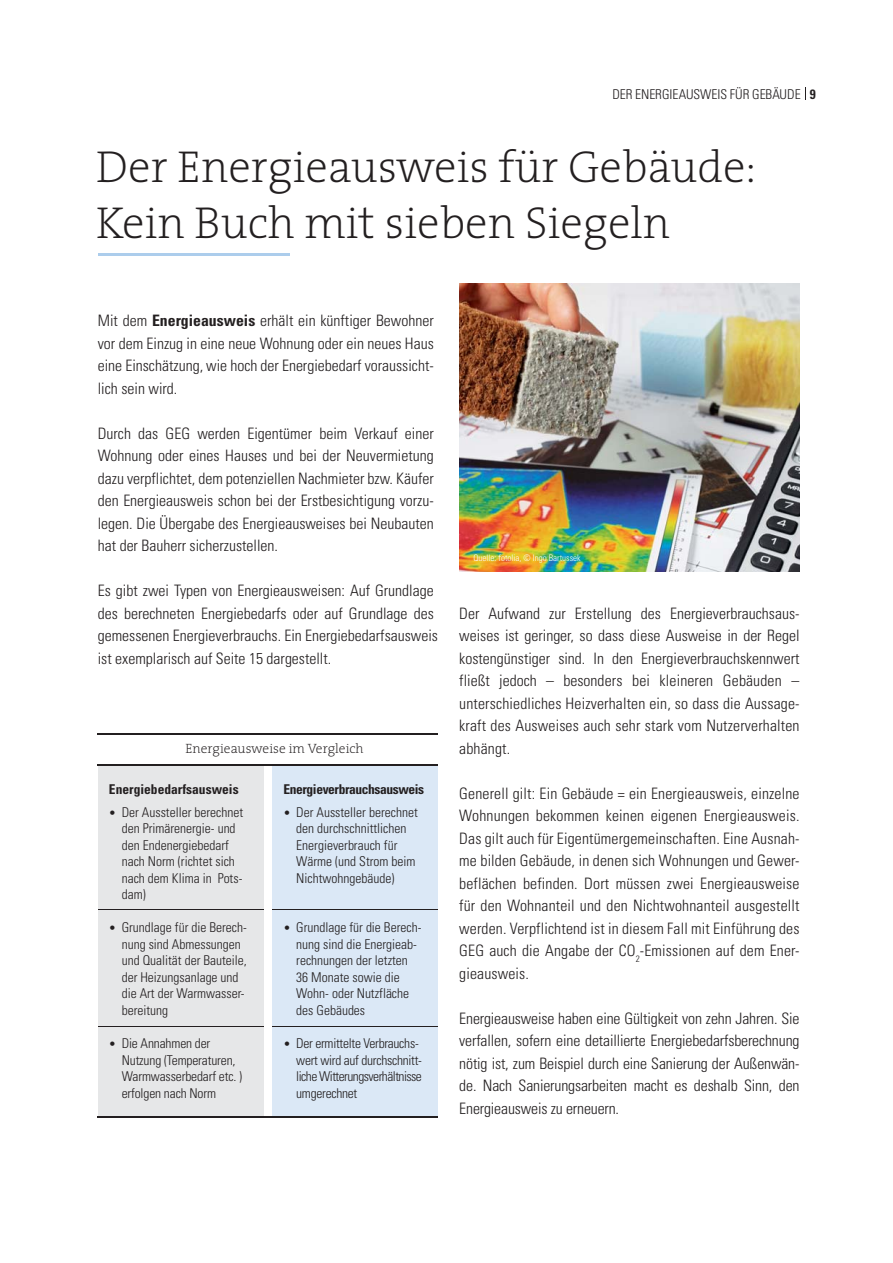
<style>
.page{position:relative;width:893px;height:1263px;background:#fff}
.page>*{position:absolute;margin:0;border:0;box-sizing:border-box;transform-origin:0 0}
.t1{font:200 45px/55.5px "The Serif";color:#231f20}
.t2{font:300 condensed 15.75px/22.5px "Univers";color:#231f20;text-align:justify}
.t3{font:300 condensed 13.5px/16.5px "Univers";color:#231f20}
.t4{font:300 condensed 13.5px/16.5px "Univers";letter-spacing:-.02em;color:#231f20}
.t5{font:200 13.5px "The Serif";color:#231f20}
.t6{font:700 condensed 13.5px "Univers";letter-spacing:-.03em;color:#231f20}
.t7{font:700 condensed 13.5px "Univers";color:#231f20}
.t8{font:300 condensed 9px "Univers";color:#fff}
.s1{font-weight:700}
.s2{font-size:12px}
</style>
<div class="page">
<hr style="left:98px;top:253px;width:191px;height:2px;background:#accdec">
<img style="left:459px;top:284px;width:340px;height:288px">
<div style="left:98px;top:765px;width:166px;height:353px;background:#e6e7e8"></div>
<div style="left:272px;top:765px;width:166px;height:353px;background:#dbe8f6"></div>
<hr style="left:98px;top:764px;width:340px;height:1px;background:#231f20">
<hr style="left:98px;top:733px;width:340px;height:2px;background:#231f20">
<hr style="left:98px;top:1116px;width:340px;height:1px;background:#231f20">
<hr style="left:98px;top:909px;width:166px;height:1px;background:#231f20">
<hr style="left:272px;top:909px;width:166px;height:1px;background:#231f20">
<hr style="left:98px;top:1026px;width:166px;height:1px;background:#231f20">
<hr style="left:272px;top:1026px;width:166px;height:1px;background:#231f20">
<svg style="left:805px;top:87px;width:1px;height:13px"></svg>
<p class="t3" style="left:612px;top:87px;width:205px">DER ENERGIEAUSWEIS FÜR GEBÄUDE <span class="s1">9</span></p>
<h1 class="t1" style="left:96px;top:141px;width:661px">Der Energieausweis für Gebäude:<br>Kein Buch mit sieben Siegeln</h1>
<p class="t2" style="left:98px;top:311px;width:337px">Mit dem <span class="s1">Energieausweis</span> erhält ein künftiger Bewohner vor dem Einzug in eine neue Wohnung oder ein neues Haus eine Einschätzung, wie hoch der Energiebedarf voraussicht&shy;lich sein wird.</p>
<p class="t2" style="left:98px;top:424px;width:337px">Durch das GEG werden Eigentümer beim Verkauf einer Wohnung oder eines Hauses und bei der Neuvermietung dazu verpflichtet, dem potenziellen Nachmieter bzw. Käufer den Energieausweis schon bei der Erstbesichtigung vorzu&shy;legen. Die Übergabe des Energieausweises bei Neubauten hat der Bauherr sicherzustellen.</p>
<p class="t2" style="left:98px;top:581px;width:342px;text-align:left">Es gibt zwei Typen von Energieausweisen: Auf Grundlage des berechneten Energiebedarfs oder auf Grundlage des gemessenen Energieverbrauchs. Ein Energiebedarfsausweis ist exemplarisch auf Seite 15 dargestellt.</p>
<p class="t5" style="left:186px;top:742px;width:180px">Energieausweise im Vergleich</p>
<p class="t7" style="left:109px;top:785px;width:131px">Energiebedarfsausweis</p>
<p class="t3" style="left:122px;top:805px;width:123px;text-indent:-13px"><span class="s2">•</span> Der Aussteller berechnet den Primärenergie- und den Endenergiebedarf nach Norm (richtet sich nach dem Klima in Pots&shy;dam)</p>
<p class="t3" style="left:122px;top:921px;width:127px;text-indent:-13px"><span class="s2">•</span> Grundlage für die Berech&shy;nung sind Abmessungen und Qualität der Bauteile, der Heizungsanlage und die Art der Warmwasser&shy;bereitung</p>
<p class="t3" style="left:122px;top:1036px;width:122px;text-indent:-13px"><span class="s2">•</span> Die Annahmen der<br>Nutzung (Temperaturen,<br>Warmwasserbedarf etc. ) erfolgen nach Norm</p>
<p class="t6" style="left:283px;top:785px;width:142px">Energieverbrauchsausweis</p>
<p class="t3" style="left:296px;top:805px;width:123px;text-indent:-13px"><span class="s2">•</span> Der Aussteller berechnet den durchschnittlichen<br>Energieverbrauch für<br>Wärme (und Strom beim<br>Nichtwohngebäude)</p>
<p class="t3" style="left:296px;top:921px;width:127px;text-indent:-13px"><span class="s2">•</span> Grundlage für die Berech&shy;nung sind die Energieab&shy;rechnungen der letzten<br>36 Monate sowie die<br>Wohn- oder Nutzfläche des Gebäudes</p>
<p class="t4" style="left:296px;top:1036px;width:127px;text-indent:-13px"><span class="s2">•</span> Der ermittelte Verbrauchs&shy;wert wird auf durchschnitt&shy;liche Witterungsverhältnisse umgerechnet</p>
<p class="t8" style="left:473px;top:555px;width:109px">Quelle: fotolia, © Ingo Bartussek</p>
<p class="t2" style="left:459px;top:604px;width:342px">Der Aufwand zur Erstellung des Energieverbrauchsaus&shy;weises ist geringer, so dass diese Ausweise in der Regel kostengünstiger sind. In den Energieverbrauchskennwert fließt jedoch – besonders bei kleineren Gebäuden – unterschiedliches Heizverhalten ein, so dass die Aussage&shy;kraft des Ausweises auch sehr stark vom Nutzerverhalten abhängt.</p>
<p class="t2" style="left:459px;top:784px;width:342px">Generell gilt: Ein Gebäude = ein Energieausweis, einzelne Wohnungen bekommen keinen eigenen Energieausweis.<br>Das gilt auch für Eigentümergemeinschaften. Eine Ausnah&shy;me bilden Gebäude, in denen sich Wohnungen und Gewer&shy;beflächen befinden. Dort müssen zwei Energieausweise für den Wohnanteil und den Nichtwohnanteil ausgestellt werden. Verpflichtend ist in diesem Fall mit Einführung des GEG auch die Angabe der CO<sub>2</sub>-Emissionen auf dem Ener&shy;gieausweis.</p>
<p class="t2" style="left:459px;top:1009px;width:342px">Energieausweise haben eine Gültigkeit von zehn Jahren. Sie verfallen, sofern eine detaillierte Energiebedarfsberechnung nötig ist, zum Beispiel durch eine Sanierung der Außenwän&shy;de. Nach Sanierungsarbeiten macht es deshalb Sinn, den Energieausweis zu erneuern.</p>
</div>
